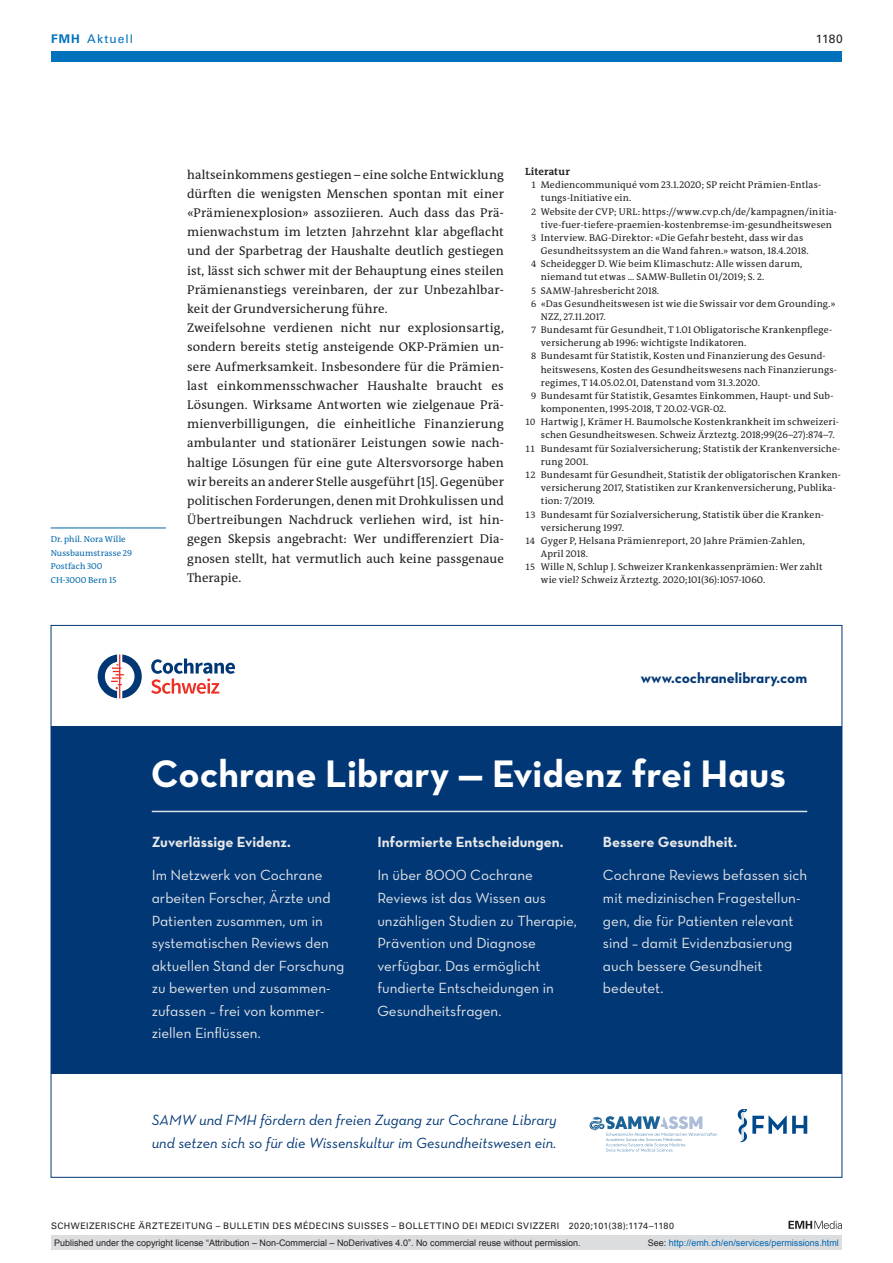
<style>
.page{position:relative;width:893px;height:1263px;background:#fff}
.page>*{position:absolute;margin:0;border:0;box-sizing:border-box;transform-origin:0 0}
.t1{font:39px "Neutra Text Bold Alt";color:#fff}
.t2{font:15px/22.5px "Neutra Text Book Alt";color:#e6e7e9}
.t3{font:italic 15px/22.5px "Neutra Text";color:#013775}
.t4{font:15px "Neutra Text Bold Alt";color:#e6e7e9}
.t5{font:15px "Neutra Text Bold Alt";color:#013775}
.section-pn{font:12.75px/19.2px "The Antiqua B W5 Plain";letter-spacing:.005em;color:#231f20;text-align:justify}
.t6{font:12px "Univers LT Std";letter-spacing:.085em;color:#0072bc}
.t7{font:12px "Univers LT Std";color:#231f20}
.ref-list-title{font:700 10.5px "The Antiqua B W7";letter-spacing:.015em;color:#231f20}
.ref-list{font:9.75px/13.2px "The Antiqua B W5 Plain";letter-spacing:.015em;color:#231f20}
.t8{font:9px "Arial";color:#231f20}
.t9{font:9px "Univers LT Std";letter-spacing:.05em;color:#231f20}
.t10{font:9px "Arial";color:#0066b3}
.author-address{font:8.7px/13.5px "The Antiqua B W5 Plain";letter-spacing:.01em;color:#0067aa}
.s1{font-weight:700}
.s2{font-size:9.3px}
.s3{color:#231f20}
</style>
<div class="page">
<svg style="left:788px;top:1221px;width:54px;height:8px"></svg>
<div style="left:51px;top:51px;width:791px;height:11px;background:#0072bc"></div>
<div style="left:51px;top:727px;width:790px;height:347px;background:#013775"></div>
<svg style="left:738px;top:1109px;width:69px;height:33px"></svg>
<svg style="left:589px;top:1116px;width:128px;height:36px"></svg>
<hr style="left:152px;top:811px;width:655px;height:1px;background:#dae2e7">
<svg style="left:98px;top:654px;width:44px;height:44px"></svg>
<svg style="left:151px;top:658px;width:84px;height:36px"></svg>
<hr style="left:51px;top:528px;width:115px;height:1px;background:#0067aa">
<div style="left:51px;top:1235px;width:791px;height:15px;background:#dcdddf"></div>
<p class="t6" style="left:51px;top:31px;width:83px"><span class="s1">FMH</span> Aktuell</p>
<p class="t7" style="left:816px;top:31px;width:28px">1180</p>
<p class="author-address" style="left:51px;top:532px;width:83px">Dr. phil. Nora Wille<br>Nussbaumstrasse 29<br>Postfach 300<br>CH-3000 Bern 15</p>
<p class="section-pn" style="left:187px;top:165px;width:318px">haltseinkommens gestiegen – eine solche Entwicklung dürften die wenigsten Menschen spontan mit einer «Prämienexplosion» assoziieren. Auch dass das Prä&shy;mienwachstum im letzten Jahrzehnt klar abgeflacht und der Sparbetrag der Haushalte deutlich gestiegen ist, lässt sich schwer mit der Behauptung eines steilen Prämienanstiegs vereinbaren, der zur Unbezahlbar&shy;keit der Grundversicherung führe.</p>
<p class="section-pn" style="left:187px;top:318px;width:318px">Zweifelsohne verdienen nicht nur explosionsartig, sondern bereits stetig ansteigende OKP-Prämien un&shy;sere Aufmerksamkeit. Insbesondere für die Prämien&shy;last einkommensschwacher Haushalte braucht es Lösungen. Wirksame Antworten wie zielgenaue Prä&shy;mienverbilligungen, die einheitliche Finanzierung ambulanter und stationärer Leistungen sowie nach&shy;haltige Lösungen für eine gute Altersvorsorge haben wir bereits an anderer Stelle ausgeführt [15]. Gegenüber politischen Forderungen, denen mit Drohkulissen und Übertreibungen Nachdruck verliehen wird, ist hin&shy;gegen Skepsis angebracht: Wer undifferenziert Dia&shy;gnosen stellt, hat vermutlich auch keine passgenaue Therapie.</p>
<p class="ref-list-title" style="left:525px;top:165px;width:46px">Literatur</p>
<p class="ref-list" style="left:541px;top:178px;width:282px;text-indent:-10px"><span class="s2">1</span> Mediencommuniqué vom 23.1.2020; SP reicht Prämien-Entlas&shy;tungs-Initiative ein.</p>
<p class="ref-list" style="left:531px;top:205px;width:307px;text-align:center"><span class="s2">2</span> Website der CVP; URL: https://www.cvp.ch/de/kampagnen/initia&shy;tive-fuer-tiefere-praemien-kostenbremse-im-gesundheitswesen</p>
<p class="ref-list" style="left:541px;top:231px;width:269px;text-indent:-10px"><span class="s2">3</span> Interview. BAG-Direktor: «Die Gefahr besteht, dass wir das<br>Gesundheitssystem an die Wand fahren.» watson, 18.4.2018.</p>
<p class="ref-list" style="left:541px;top:257px;width:263px;text-indent:-10px"><span class="s2">4</span> Scheidegger D. Wie beim Klimaschutz: Alle wissen darum, niemand tut etwas ... SAMW-Bulletin 01/2019; S. 2.</p>
<p class="ref-list" style="left:531px;top:284px;width:130px"><span class="s2">5</span> SAMW-Jahresbericht 2018.</p>
<p class="ref-list" style="left:541px;top:297px;width:296px;text-indent:-10px"><span class="s2">6</span> «Das Gesundheitswesen ist wie die Swissair vor dem Grounding.»<br>NZZ, 27.11.2017.</p>
<p class="ref-list" style="left:541px;top:323px;width:293px;text-indent:-10px"><span class="s2">7</span> Bundesamt für Gesundheit, T 1.01 Obligatorische Krankenpflege&shy;versicherung ab 1996: wichtigste Indikatoren.</p>
<p class="ref-list" style="left:541px;top:350px;width:298px;text-indent:-10px"><span class="s2">8</span> Bundesamt für Statistik, Kosten und Finanzierung des Gesund&shy;heitswesens, Kosten des Gesundheitswesens nach Finanzierungs&shy;regimes, T 14.05.02.01, Datenstand vom 31.3.2020.</p>
<p class="ref-list" style="left:541px;top:389px;width:294px;text-indent:-10px"><span class="s2">9</span> Bundesamt für Statistik, Gesamtes Einkommen, Haupt- und Sub&shy;komponenten, 1995-2018, T 20.02-VGR-02.</p>
<p class="ref-list" style="left:541px;top:415px;width:300px;text-indent:-16px"><span class="s2">10</span> Hartwig J, Krämer H. Baumolsche Kostenkrankheit im schweizeri&shy;schen Gesundheitswesen. Schweiz Ärzteztg. 2018;99(26–27):874–7.</p>
<p class="ref-list" style="left:541px;top:442px;width:301px;text-indent:-16px"><span class="s2">11</span> Bundesamt für Sozialversicherung; Statistik der Krankenversiche&shy;rung 2001.</p>
<p class="ref-list" style="left:541px;top:468px;width:301px;text-indent:-16px"><span class="s2">12</span> Bundesamt für Gesundheit, Statistik der obligatorischen Kranken&shy;versicherung 2017, Statistiken zur Krankenversicherung, Publika&shy;tion: 7/2019.</p>
<p class="ref-list" style="left:541px;top:508px;width:285px;text-indent:-16px"><span class="s2">13</span> Bundesamt für Sozialversicherung, Statistik über die Kranken&shy;versicherung 1997.</p>
<p class="ref-list" style="left:541px;top:534px;width:266px;text-indent:-16px"><span class="s2">14</span> Gyger P, Helsana Prämienreport, 20 Jahre Prämien-Zahlen,<br>April 2018.</p>
<p class="ref-list" style="left:541px;top:560px;width:283px;text-indent:-16px"><span class="s2">15</span> Wille N, Schlup J. Schweizer Krankenkassenprämien: Wer zahlt wie viel? Schweiz Ärzteztg. 2020;101(36):1057-1060.</p>
<p class="t5" style="left:641px;top:668px;width:168px">www.cochranelibrary.com</p>
<p class="t1" style="left:151px;top:750px;width:636px">Cochrane Library — Evidenz frei Haus</p>
<p class="t4" style="left:152px;top:832px;width:141px">Zuverlässige Evidenz.</p>
<p class="t2" style="left:152px;top:864px;width:194px">Im Netzwerk von Cochrane arbeiten Forscher, Ärzte und<br>Patienten zusammen, um in systematischen Reviews den aktuellen Stand der Forschung zu bewerten und zusammen&shy;zufassen – frei von kommer&shy;ziellen Einflüssen.</p>
<p class="t4" style="left:377px;top:832px;width:188px">Informierte Entscheidungen.</p>
<p class="t2" style="left:377px;top:864px;width:201px">In über 8000 Cochrane<br>Reviews ist das Wissen aus unzähligen Studien zu Therapie,<br>Prävention und Diagnose verfügbar. Das ermöglicht fundierte Entscheidungen in<br>Gesundheitsfragen.</p>
<p class="t4" style="left:603px;top:832px;width:136px">Bessere Gesundheit.</p>
<p class="t2" style="left:603px;top:864px;width:206px">Cochrane Reviews befassen sich mit medizinischen Fragestellun&shy;gen, die für Patienten relevant sind – damit Evidenzbasierung auch bessere Gesundheit bedeutet.</p>
<p class="t3" style="left:152px;top:1109px;width:407px">SAMW und FMH fördern den freien Zugang zur Cochrane Library und setzen sich so für die Wissenskultur im Gesundheitswesen ein.</p>
<p class="t9" style="left:51px;top:1220px;width:625px">SCHWEIZERISCHE ÄRZTEZEITUNG – BULLETIN DES MÉDECINS SUISSES – BOLLETTINO DEI MEDICI SVIZZERI 2020;101(38):1174–1180</p>
<p class="t8" style="left:54px;top:1237px;width:528px">Published under the copyright license “Attribution – Non-Commercial – NoDerivatives 4.0”. No commercial reuse without permission.</p>
<p class="t10" style="left:648px;top:1237px;width:193px"><span class="s3">See:</span> http://emh.ch/en/services/permissions.html</p>
</div>
